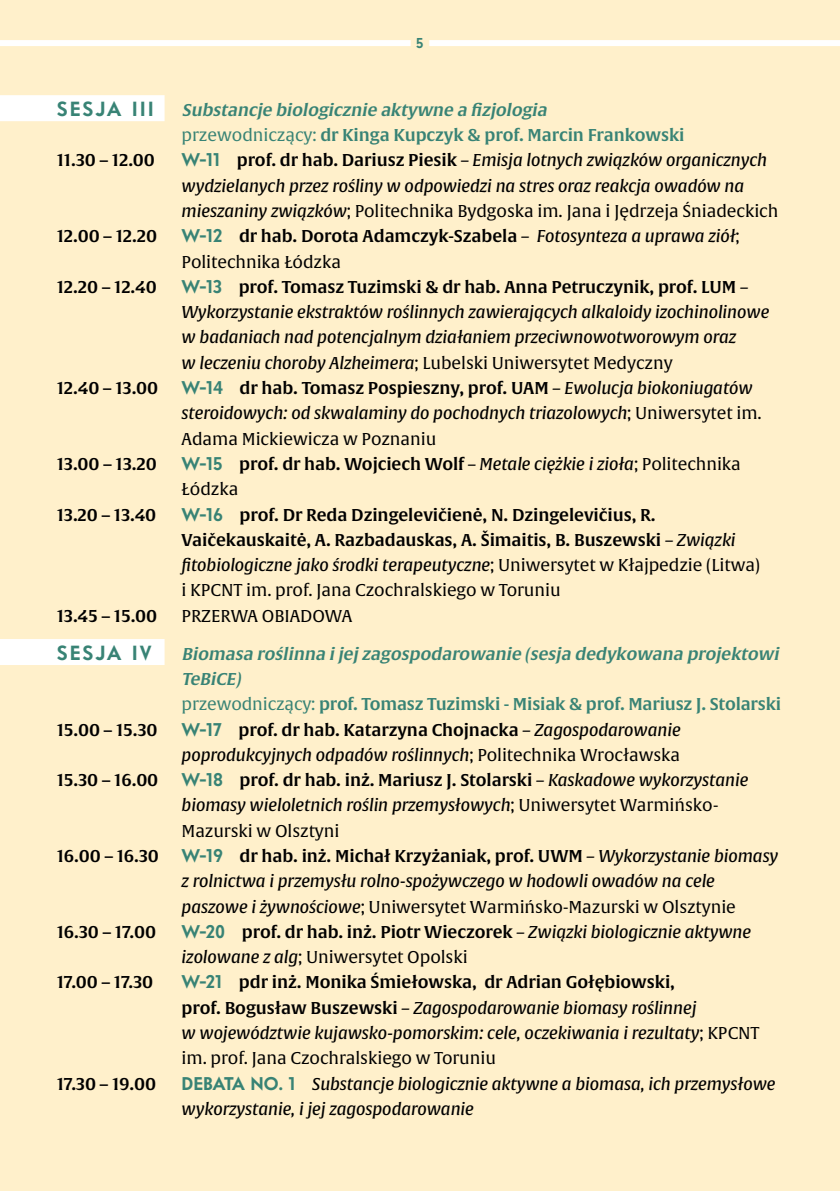
<style>
.page{position:relative;width:840px;height:1191px;background:#fff}
.page>*{position:absolute;margin:0;border:0;box-sizing:border-box;transform-origin:0 0}
.t1{font:700 20px "Intervogue";letter-spacing:.1em;color:#388375}
.t2{font:italic 16.8px/25.2px "Alverata Md";letter-spacing:-.005em;color:#000}
.t3{font:16.8px/25.2px "Alverata Sb";letter-spacing:-.005em;color:#000}
.t4{font:16.8px "Alverata";letter-spacing:-.005em;color:#000}
.t5{font:italic 16.8px/25.2px "Alverata Sb";color:#388375}
.t6{font:700 14px "Intervogue";color:#388375}
.s1{font-family:"Alverata";font-style:normal}
.s2{font-style:normal}
.s3{font-family:"Intervogue";font-weight:700;font-style:normal;font-size:18px;color:#388375}
.s4{font-family:"Alverata Sb";font-style:normal}
.s5{font-family:"Alverata Md";font-style:italic}
.s6{font-family:"Intervogue";font-weight:700;font-size:18px;color:#388375}
.s7{font-family:"Alverata"}
</style>
<div class="page">
<div style="left:0;top:0;width:839px;height:1191px;background:#fff0cb"></div>
<div style="left:0;top:95px;width:164px;height:26px;background:#fff"></div>
<div style="left:0;top:639px;width:164px;height:26px;background:#fff"></div>
<div style="left:0;top:40px;width:839px;height:6px;background:#fff"></div>
<div style="left:410px;top:31px;width:19px;height:36px;background:#fff0cb"></div>
<p class="t6" style="left:416px;top:34px;width:9px">5</p>
<p class="t1" style="left:57px;top:96px;width:99px">SESJA III</p>
<p class="t5" style="left:181px;top:98px;width:504px">Substancje biologicznie aktywne a fizjologia <span class="s1">przewodniczący:</span> <span class="s2">dr Kinga Kupczyk &amp; prof. Marcin Frankowski</span></p>
<p class="t3" style="left:57px;top:148px;width:100px">11.30 – 12.00</p>
<p class="t2" style="left:181px;top:148px;width:586px"><span class="s3">W-11</span> <span class="s4">prof. dr hab. Dariusz Piesik</span> – Emisja lotnych związków organicznych wydzielanych przez rośliny w odpowiedzi na stres oraz reakcja owadów na</p>
<p class="t4" style="left:181px;top:201px;width:598px"><span class="s5">mieszaniny związków</span>; Politechnika Bydgoska im. Jana i Jędrzeja Śniadeckich</p>
<p class="t3" style="left:57px;top:224px;width:102px">12.00 – 12.20</p>
<p class="t3" style="left:181px;top:224px;width:559px"><span class="s6">W-12</span> dr hab. Dorota Adamczyk-Szabela <span class="s5">– Fotosynteza a uprawa ziół</span><span class="s7">;</span></p>
<p class="t4" style="left:181px;top:251px;width:161px">Politechnika Łódzka</p>
<p class="t3" style="left:57px;top:275px;width:101px">12.20 – 12.40</p>
<p class="t3" style="left:181px;top:275px;width:568px"><span class="s6">W-13</span> prof. Tomasz Tuzimski &amp; dr hab. Anna Petruczynik, prof. LUM <span class="s5">–</span></p>
<p class="t2" style="left:181px;top:300px;width:589px">Wykorzystanie ekstraktów roślinnych zawierających alkaloidy izochinolinowe w badaniach nad potencjalnym działaniem przeciwnowotworowym oraz</p>
<p class="t4" style="left:181px;top:352px;width:492px"><span class="s5">w leczeniu choroby Alzheimera</span>; Lubelski Uniwersytet Medyczny</p>
<p class="t3" style="left:57px;top:376px;width:103px">12.40 – 13.00</p>
<p class="t3" style="left:181px;top:376px;width:572px"><span class="s6">W-14</span> dr hab. Tomasz Pospieszny, prof. UAM <span class="s5">– Ewolucja biokoniugatów</span></p>
<p class="t2" style="left:181px;top:401px;width:581px">steroidowych: od skwalaminy do pochodnych triazolowych<span class="s1">; Uniwersytet im.</span></p>
<p class="t4" style="left:181px;top:428px;width:256px">Adama Mickiewicza w Poznaniu</p>
<p class="t3" style="left:57px;top:452px;width:101px">13.00 – 13.20</p>
<p class="t3" style="left:181px;top:452px;width:560px"><span class="s6">W-15</span> prof. dr hab. Wojciech Wolf <span class="s5">– Metale ciężkie i zioła</span><span class="s7">; Politechnika</span></p>
<p class="t4" style="left:181px;top:479px;width:58px">Łódzka</p>
<p class="t3" style="left:57px;top:502px;width:101px">13.20 – 13.40</p>
<p class="t3" style="left:181px;top:502px;width:555px"><span class="s6">W-16</span> prof. Dr Reda Dzingelevičienė, N. Dzingelevičius, R.<br>Vaičekauskaitė, A. Razbadauskas, A. Šimaitis, B. Buszewski <span class="s5">– Związki</span></p>
<p class="t2" style="left:181px;top:553px;width:579px">fitobiologiczne jako środki terapeutyczne<span class="s1">; Uniwersytet w Kłajpedzie (Litwa)</span></p>
<p class="t4" style="left:181px;top:580px;width:380px">i KPCNT im. prof. Jana Czochralskiego w Toruniu</p>
<p class="t3" style="left:57px;top:603px;width:102px">13.45 – 15.00</p>
<p class="t4" style="left:181px;top:605px;width:172px">PRZERWA OBIADOWA</p>
<p class="t1" style="left:57px;top:640px;width:96px">SESJA IV</p>
<p class="t5" style="left:181px;top:641px;width:602px">Biomasa roślinna ijejzagospodarowanie (sesja dedykowana projektowi<br>TeBiCE)<br><span class="s1">przewodniczący:</span> <span class="s2">prof. Tomasz Tuzimski - Misiak &amp; prof. Mariusz J. Stolarski</span></p>
<p class="t3" style="left:57px;top:717px;width:102px">15.00 – 15.30</p>
<p class="t3" style="left:181px;top:717px;width:500px"><span class="s6">W-17</span> prof. dr hab. Katarzyna Chojnacka <span class="s5">– Zagospodarowanie</span></p>
<p class="t2" style="left:181px;top:742px;width:500px">poprodukcyjnych odpadów roślinnych<span class="s1">; Politechnika Wrocławska</span></p>
<p class="t3" style="left:57px;top:768px;width:103px">15.30 – 16.00</p>
<p class="t3" style="left:181px;top:768px;width:568px"><span class="s6">W-18</span> prof. dr hab. inż. Mariusz J. Stolarski <span class="s5">– Kaskadowe wykorzystanie</span></p>
<p class="t2" style="left:181px;top:793px;width:538px">biomasy wieloletnich roślin przemysłowych<span class="s1">; Uniwersytet Warmińsko-</span></p>
<p class="t4" style="left:181px;top:820px;width:159px">Mazurski w Olsztyni</p>
<p class="t3" style="left:57px;top:844px;width:104px">16.00 – 16.30</p>
<p class="t3" style="left:181px;top:844px;width:598px"><span class="s6">W-19</span> dr hab. inż. Michał Krzyżaniak, prof. UWM <span class="s5">– Wykorzystanie biomasy</span></p>
<p class="t2" style="left:181px;top:869px;width:534px">z rolnictwa i przemysłu rolno-spożywczego w hodowli owadów na cele</p>
<p class="t4" style="left:181px;top:896px;width:555px"><span class="s5">paszowe i żywnościowe</span>; Uniwersytet Warmińsko-Mazurski w Olsztynie</p>
<p class="t3" style="left:57px;top:919px;width:101px">16.30 – 17.00</p>
<p class="t3" style="left:181px;top:919px;width:571px"><span class="s6">W-20</span> prof. dr hab. inż. Piotr Wieczorek <span class="s5">– Związki biologicznie aktywne</span></p>
<p class="t4" style="left:181px;top:947px;width:287px"><span class="s5">izolowane z alg</span>; Uniwersytet Opolski</p>
<p class="t3" style="left:57px;top:970px;width:98px">17.00 – 17.30</p>
<p class="t3" style="left:181px;top:970px;width:494px"><span class="s6">W-21</span> pdr inż. Monika Śmiełowska, dr Adrian Gołębiowski,</p>
<p class="t2" style="left:181px;top:995px;width:579px"><span class="s4">prof. Bogusław Buszewski</span> – Zagospodarowanie biomasy roślinnej<br>w województwie kujawsko-pomorskim: cele, oczekiwania i rezultaty<span class="s1">; KPCNT</span></p>
<p class="t4" style="left:181px;top:1048px;width:315px">im. prof. Jana Czochralskiego w Toruniu</p>
<p class="t3" style="left:57px;top:1071px;width:101px">17.30 – 19.00</p>
<p class="t2" style="left:181px;top:1071px;width:595px"><span class="s3">DEBATA NO. 1</span> Substancje biologicznie aktywne a biomasa, ich przemysłowe wykorzystanie, i jej zagospodarowanie</p>
</div>
